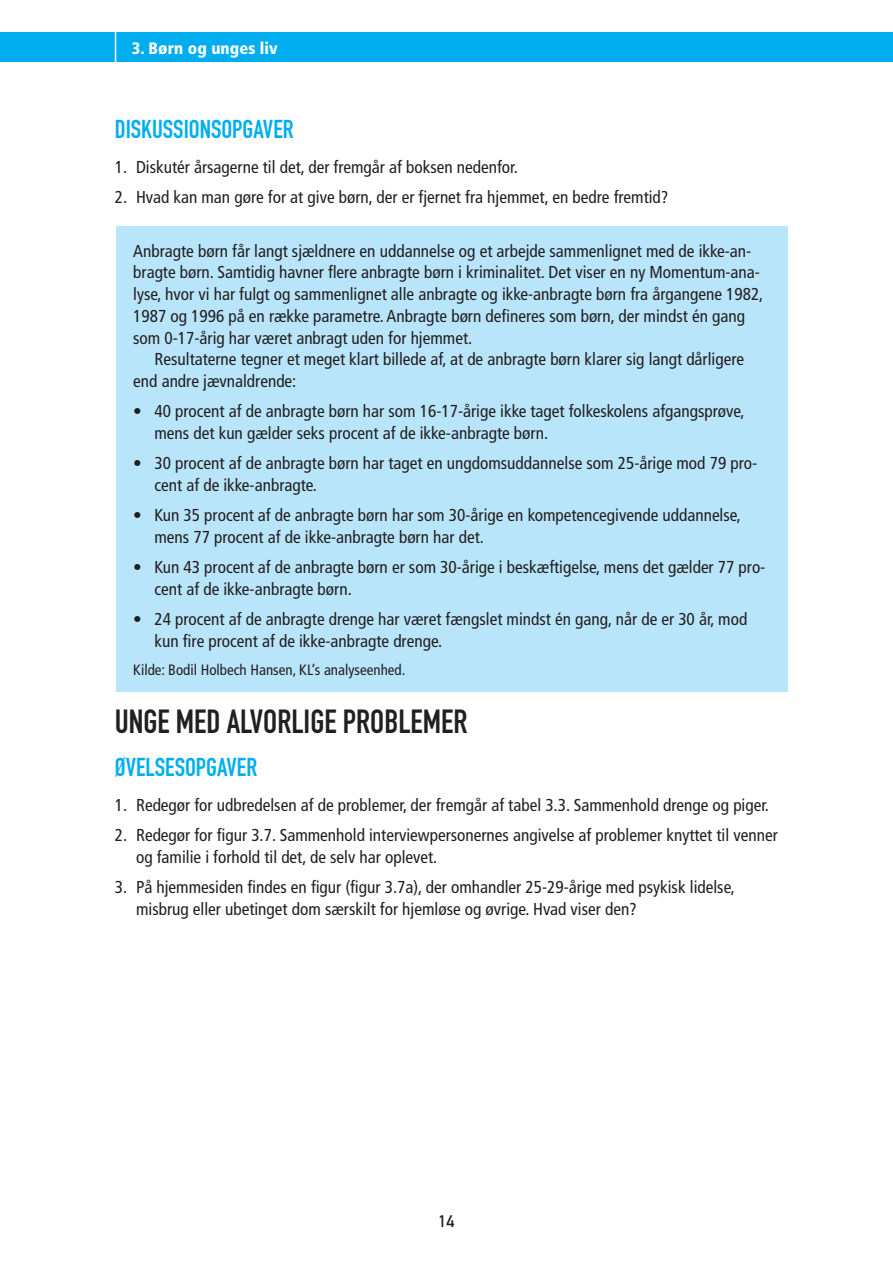
<style>
.page{position:relative;width:893px;height:1263px;background:#fff}
.page>*{position:absolute;margin:0;border:0;box-sizing:border-box;transform-origin:0 0}
.t1{font:33px "DIN Engschrift";color:#231f20}
.t2{font:25.5px "DIN Engschrift";color:#00aeef}
.t3{font:condensed 17.25px/21.8px "Frutiger";color:#231f20}
.t4{font:900 condensed 16.5px "Frutiger";letter-spacing:.005em;color:#fff}
.t5{font:16.5px "DIN Mittelschrift Alternate";color:#231f20}
.t6{font:condensed 15px "Frutiger";color:#231f20}
</style>
<div class="page">
<div style="left:0;top:32px;width:893px;height:30px;background:#00aeef"></div>
<hr style="left:115px;top:30px;width:1px;height:42px;background:#fff">
<div style="left:116px;top:227px;width:672px;height:465px;background:#b9e5fa"></div>
<p class="t4" style="left:132px;top:39px;width:147px">3. Børn og unges liv</p>
<h2 class="t2" style="left:115px;top:114px;width:180px">DISKUSSIONSOPGAVER</h2>
<p class="t3" style="left:115px;top:156px;width:405px">1. Diskutér årsagerne til det, der fremgår af boksen nedenfor.</p>
<p class="t3" style="left:115px;top:186px;width:555px">2. Hvad kan man gøre for at give børn, der er fjernet fra hjemmet, en bedre fremtid?</p>
<p class="t3" style="left:133px;top:240px;width:632px">Anbragte børn får langt sjældnere en uddannelse og et arbejde sammenlignet med de ikke-an&shy;bragte børn. Samtidig havner flere anbragte børn i kriminalitet. Det viser en ny Momentum-ana&shy;lyse, hvor vi har fulgt og sammenlignet alle anbragte og ikke-anbragte børn fra årgangene 1982, 1987 og 1996 på en række parametre. Anbragte børn defineres som børn, der mindst én gang som 0-17-årig har været anbragt uden for hjemmet.</p>
<p class="t3" style="left:133px;top:348px;width:612px;text-indent:21px">Resultaterne tegner et meget klart billede af, at de anbragte børn klarer sig langt dårligere end andre jævnaldrende:</p>
<p class="t3" style="left:155px;top:401px;width:592px;text-indent:-21px">• 40 procent af de anbragte børn har som 16-17-årige ikke taget folkeskolens afgangsprøve, mens det kun gælder seks procent af de ikke-anbragte børn.</p>
<p class="t3" style="left:155px;top:453px;width:604px;text-indent:-21px">• 30 procent af de anbragte børn har taget en ungdomsuddannelse som 25-årige mod 79 pro&shy;cent af de ikke-anbragte.</p>
<p class="t3" style="left:155px;top:505px;width:588px;text-indent:-21px">• Kun 35 procent af de anbragte børn har som 30-årige en kompetencegivende uddannelse, mens 77 procent af de ikke-anbragte børn har det.</p>
<p class="t3" style="left:155px;top:557px;width:612px;text-indent:-21px">• Kun 43 procent af de anbragte børn er som 30-årige i beskæftigelse, mens det gælder 77 pro&shy;cent af de ikke-anbragte børn.</p>
<p class="t3" style="left:155px;top:609px;width:594px;text-indent:-21px">• 24 procent af de anbragte drenge har været fængslet mindst én gang, når de er 30 år, mod kun fire procent af de ikke-anbragte drenge.</p>
<p class="t6" style="left:133px;top:661px;width:274px">Kilde: Bodil Holbech Hansen, KL’s analyseenhed.</p>
<h1 class="t1" style="left:115px;top:702px;width:354px">UNGE MED ALVORLIGE PROBLEMER</h1>
<h2 class="t2" style="left:115px;top:752px;width:144px">ØVELSESOPGAVER</h2>
<p class="t3" style="left:115px;top:794px;width:656px">1. Redegør for udbredelsen af de problemer, der fremgår af tabel 3.3. Sammenhold drenge og piger.</p>
<p class="t3" style="left:136px;top:824px;width:643px;text-indent:-21px">2. Redegør for figur 3.7. Sammenhold interviewpersonernes angivelse af problemer knyttet til venner og familie i forhold til det, de selv har oplevet.</p>
<p class="t3" style="left:136px;top:876px;width:600px;text-indent:-21px">3. På hjemmesiden findes en figur (figur 3.7a), der omhandler 25-29-årige med psykisk lidelse, misbrug eller ubetinget dom særskilt for hjemløse og øvrige. Hvad viser den?</p>
<p class="t5" style="left:439px;top:1212px;width:17px">14</p>
</div>
